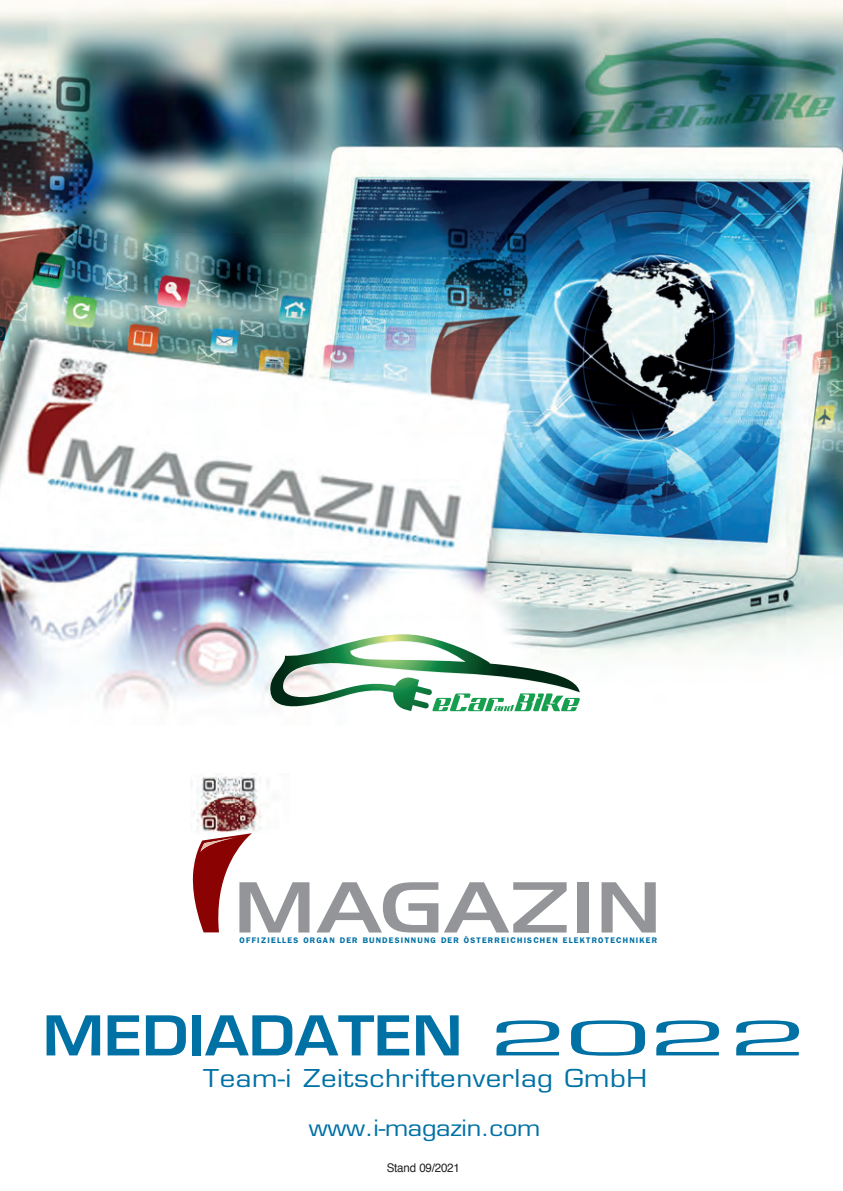
<style>
.page{position:relative;width:843px;height:1191px;background:#fff}
.page>*{position:absolute;margin:0;border:0;box-sizing:border-box;transform-origin:0 0}
.t1{font:500 75.4px "Handel Gothic D";color:#939598;scale:1.25 1}
.t2{font:600 53.4px "Eurostile";color:#0071a5;scale:1.15 1}
.t3{font:24px "Eurostile";letter-spacing:.02em;color:#0071a5;scale:1.14 1}
.t4{font:22px "Eurostile";letter-spacing:-.01em;color:#0071a5;scale:1.15 1}
.t5{font:12px "Helvetica";letter-spacing:-.015em;color:#231f20;scale:.96 1}
.t6{font:700 8.2px "Frankfurt";letter-spacing:.14em;color:#0071a5}
.s1{font-weight:400;font-size:46.2px}
</style>
<div class="page">
<img style="left:0;top:0;width:842px;height:708px">
<svg style="left:192px;top:835px;width:58px;height:98px"></svg>
<img style="left:200px;top:836px;width:40px;height:16px">
<img style="left:191px;top:773px;width:78px;height:62px">
<svg style="left:268px;top:626px;width:312px;height:86px"></svg>
<h1 class="t1" style="left:233px;top:862px;width:345px">MAGAZIN</h1>
<p class="t6" style="left:240px;top:935px;width:419px">OFFIZIELLES ORGAN DER BUNDESINNUNG DER ÖSTERREICHISCHEN ELEKTROTECHNIKER</p>
<h2 class="t2" style="left:42px;top:1002px;width:667px">MEDIADATEN <span class="s1">2022</span></h2>
<h3 class="t3" style="left:203px;top:1063px;width:391px">Team-i Zeitschriftenverlag GmbH</h3>
<h3 class="t4" style="left:309px;top:1114px;width:203px">www.i-magazin.com</h3>
<h3 class="t5" style="left:386px;top:1158px;width:78px">Stand 09/2021</h3>
</div>
